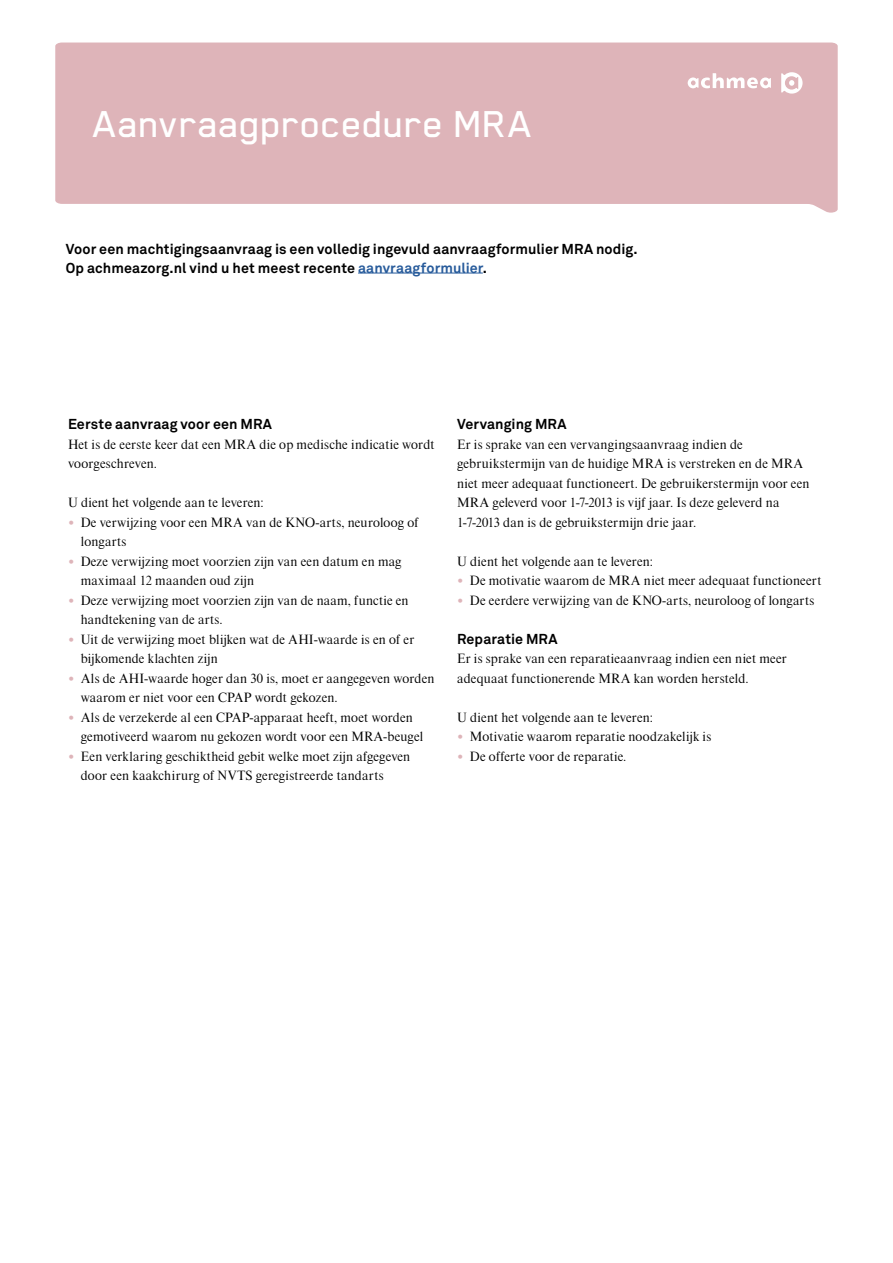
<style>
.page{position:relative;width:893px;height:1263px;background:#fff}
.page>*{position:absolute;margin:0;border:0;box-sizing:border-box;transform-origin:0 0}
.t1{font:500 43.2px "Blender Pro";letter-spacing:-.005em;color:#fff}
.t2{font:700 14.25px/19.5px "Akkurat";letter-spacing:.005em;color:#000}
.t3{font:12.75px/19.5px "Achmea Times Eighteen LT";letter-spacing:.01em;color:#000}
.s1{color:#275b9b}
.s2{color:#deb4b9}
</style>
<div class="page">
<div style="left:55px;top:43px;width:783px;height:170px;background:#deb4b9"></div>
<svg style="left:688px;top:73px;width:83px;height:15px"></svg>
<svg style="left:781px;top:72px;width:22px;height:22px"></svg>
<hr style="left:358px;top:273px;width:125px;height:1px;background:#275b9b">
<h1 class="t1" style="left:95px;top:101px;width:441px">Aanvraagprocedure MRA</h1>
<p class="t2" style="left:66px;top:239px;width:573px">Voor een machtigingsaanvraag is een volledig ingevuld aanvraagformulier MRA nodig.<br>Op achmeazorg.nl vind u het meest recente <span class="s1">aanvraagformulier</span>.</p>
<p class="t2" style="left:68px;top:414px;width:205px">Eerste aanvraag voor een MRA</p>
<p class="t3" style="left:68px;top:434px;width:368px">Het is de eerste keer dat een MRA die op medische indicatie wordt voorgeschreven.</p>
<p class="t3" style="left:68px;top:493px;width:197px">U dient het volgende aan te leveren:</p>
<p class="t3" style="left:81px;top:512px;width:340px;text-indent:-13px"><span class="s2">•</span> De verwijzing voor een MRA van de KNO-arts, neuroloog of longarts</p>
<p class="t3" style="left:81px;top:551px;width:322px;text-indent:-13px"><span class="s2">•</span> Deze verwijzing moet voorzien zijn van een datum en mag maximaal 12 maanden oud zijn</p>
<p class="t3" style="left:81px;top:590px;width:329px;text-indent:-13px"><span class="s2">•</span> Deze verwijzing moet voorzien zijn van de naam, functie en handtekening van de arts.</p>
<p class="t3" style="left:81px;top:629px;width:335px;text-indent:-13px"><span class="s2">•</span> Uit de verwijzing moet blijken wat de AHI-waarde is en of er bijkomende klachten zijn</p>
<p class="t3" style="left:81px;top:668px;width:355px;text-indent:-13px"><span class="s2">•</span> Als de AHI-waarde hoger dan 30 is, moet er aangegeven worden waarom er niet voor een CPAP wordt gekozen.</p>
<p class="t3" style="left:81px;top:707px;width:344px;text-indent:-13px"><span class="s2">•</span> Als de verzekerde al een CPAP-apparaat heeft, moet worden gemotiveerd waarom nu gekozen wordt voor een MRA-beugel</p>
<p class="t3" style="left:81px;top:746px;width:331px;text-indent:-13px"><span class="s2">•</span> Een verklaring geschiktheid gebit welke moet zijn afgegeven door een kaakchirurg of NVTS geregistreerde tandarts</p>
<p class="t2" style="left:457px;top:414px;width:111px">Vervanging MRA</p>
<p class="t3" style="left:457px;top:434px;width:354px">Er is sprake van een vervangingsaanvraag indien de gebruikstermijn van de huidige MRA is verstreken en de MRA niet meer adequaat functioneert. De gebruikerstermijn voor een MRA geleverd voor 1-7-2013 is vijf jaar. Is deze geleverd na 1-7-2013 dan is de gebruikstermijn drie jaar.</p>
<p class="t3" style="left:457px;top:551px;width:197px">U dient het volgende aan te leveren:</p>
<p class="t3" style="left:457px;top:571px;width:366px"><span class="s2">•</span> De motivatie waarom de MRA niet meer adequaat functioneert</p>
<p class="t3" style="left:457px;top:590px;width:359px"><span class="s2">•</span> De eerdere verwijzing van de KNO-arts, neuroloog of longarts</p>
<p class="t2" style="left:457px;top:629px;width:102px">Reparatie MRA</p>
<p class="t3" style="left:457px;top:649px;width:331px">Er is sprake van een reparatieaanvraag indien een niet meer adequaat functionerende MRA kan worden hersteld.</p>
<p class="t3" style="left:457px;top:707px;width:197px">U dient het volgende aan te leveren:</p>
<p class="t3" style="left:457px;top:727px;width:256px"><span class="s2">•</span> Motivatie waarom reparatie noodzakelijk is</p>
<p class="t3" style="left:457px;top:746px;width:171px"><span class="s2">•</span> De offerte voor de reparatie.</p>
</div>
